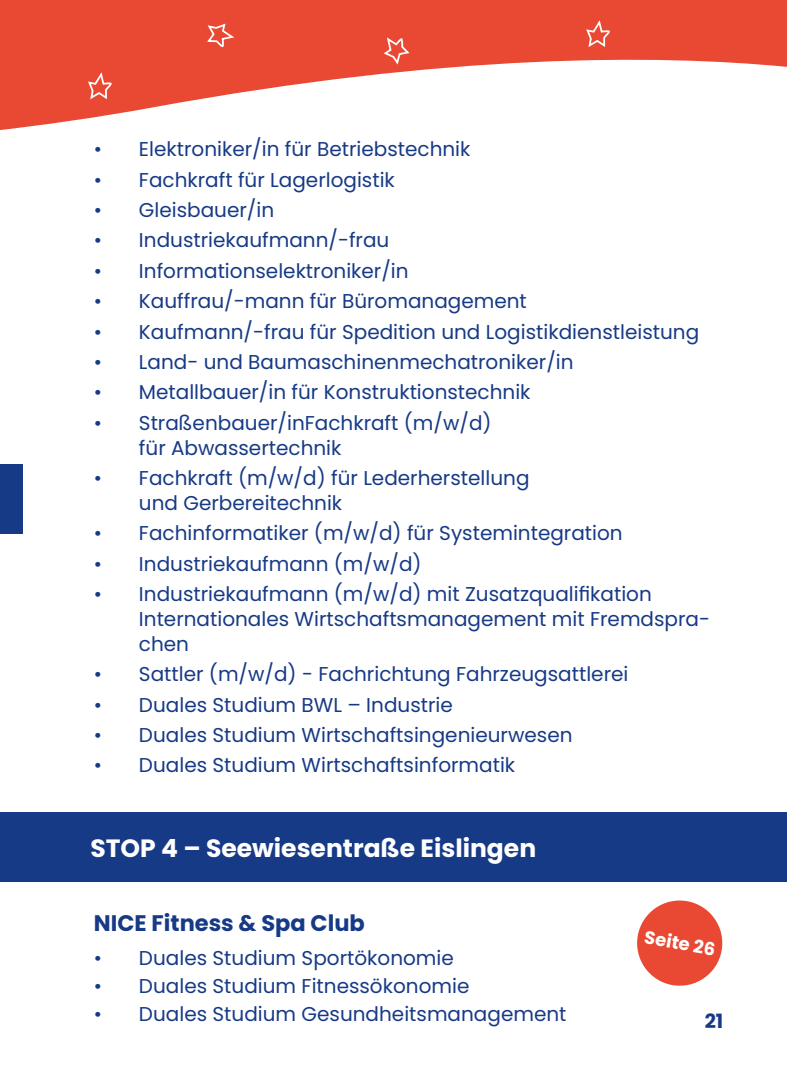
<style>
.page{position:relative;width:787px;height:1092px;background:#fff}
.page>*{position:absolute;margin:0;border:0;box-sizing:border-box;transform-origin:0 0}
.t1{font:700 25px "Poppins";color:#fff}
.t2{font:700 22.5px "Poppins";color:#173a86}
.t3{font:20px/25px "Poppins";color:#173a86}
.t4{font:700 19.75px "Poppins";color:#173a86}
.t5{font:700 18px "Poppins";color:#fff}
</style>
<div class="page">
<svg style="left:0;top:0;width:787px;height:130px;fill:#e94833"></svg>
<svg style="left:87px;top:70px;width:26px;height:31px"></svg>
<svg style="left:205px;top:21px;width:32px;height:28px"></svg>
<svg style="left:374px;top:28px;width:41px;height:40px;background:#ea5845"></svg>
<svg style="left:584px;top:18px;width:26px;height:31px"></svg>
<div style="left:0;top:811px;width:20px;height:70px;background:#173a86"></div>
<div style="left:0;top:464px;width:22px;height:70px;background:#173a86"></div>
<div style="left:21px;top:811px;width:766px;height:70px;background:#173a86"></div>
<svg style="left:637px;top:900px;width:86px;height:86px"></svg>
<p class="t3" style="left:94px;top:137px;width:378px">• Elektroniker/in für Betriebstechnik</p>
<p class="t3" style="left:94px;top:167px;width:302px">• Fachkraft für Lagerlogistik</p>
<p class="t3" style="left:94px;top:198px;width:182px">• Gleisbauer/in</p>
<p class="t3" style="left:94px;top:228px;width:297px">• Industriekaufmann/-frau</p>
<p class="t3" style="left:94px;top:258px;width:316px">• Informationselektroniker/in</p>
<p class="t3" style="left:94px;top:289px;width:434px">• Kauffrau/-mann für Büromanagement</p>
<p class="t3" style="left:94px;top:319px;width:606px">• Kaufmann/-frau für Spedition und Logistikdienstleistung</p>
<p class="t3" style="left:94px;top:349px;width:481px">• Land- und Baumaschinenmechatroniker/in</p>
<p class="t3" style="left:94px;top:380px;width:438px">• Metallbauer/in für Konstruktionstechnik</p>
<p class="t3" style="left:139px;top:410px;width:354px;text-indent:-45px">• Straßenbauer/inFachkraft (m/w/d) für Abwassertechnik</p>
<p class="t3" style="left:139px;top:465px;width:392px;text-indent:-45px">• Fachkraft (m/w/d) für Lederherstellung und Gerbereitechnik</p>
<p class="t3" style="left:94px;top:521px;width:530px">• Fachinformatiker (m/w/d) für Systemintegration</p>
<p class="t3" style="left:94px;top:551px;width:329px">• Industriekaufmann (m/w/d)</p>
<p class="t3" style="left:139px;top:581px;width:572px;text-indent:-45px">• Industriekaufmann (m/w/d) mit Zusatzqualifikation<br>Internationales Wirtschaftsmanagement mit Fremdspra&shy;chen</p>
<p class="t3" style="left:94px;top:661px;width:536px">• Sattler (m/w/d) - Fachrichtung Fahrzeugsattlerei</p>
<p class="t3" style="left:94px;top:692px;width:360px">• Duales Studium BWL – Industrie</p>
<p class="t3" style="left:94px;top:722px;width:480px">• Duales Studium Wirtschaftsingenieurwesen</p>
<p class="t3" style="left:94px;top:752px;width:423px">• Duales Studium Wirtschaftsinformatik</p>
<p class="t1" style="left:90px;top:833px;width:447px">STOP 4 – Seewiesentraße Eislingen</p>
<p class="t2" style="left:94px;top:910px;width:272px">NICE Fitness &amp; Spa Club</p>
<p class="t3" style="left:94px;top:945px;width:361px">• Duales Studium Sportökonomie</p>
<p class="t3" style="left:94px;top:973px;width:377px">• Duales Studium Fitnessökonomie</p>
<p class="t3" style="left:94px;top:1001px;width:474px">• Duales Studium Gesundheitsmanagement</p>
<p class="t5" style="left:646px;top:926px;width:73px;rotate:10deg">Seite 26</p>
<p class="t4" style="left:704px;top:1009px;width:20px">21</p>
</div>
